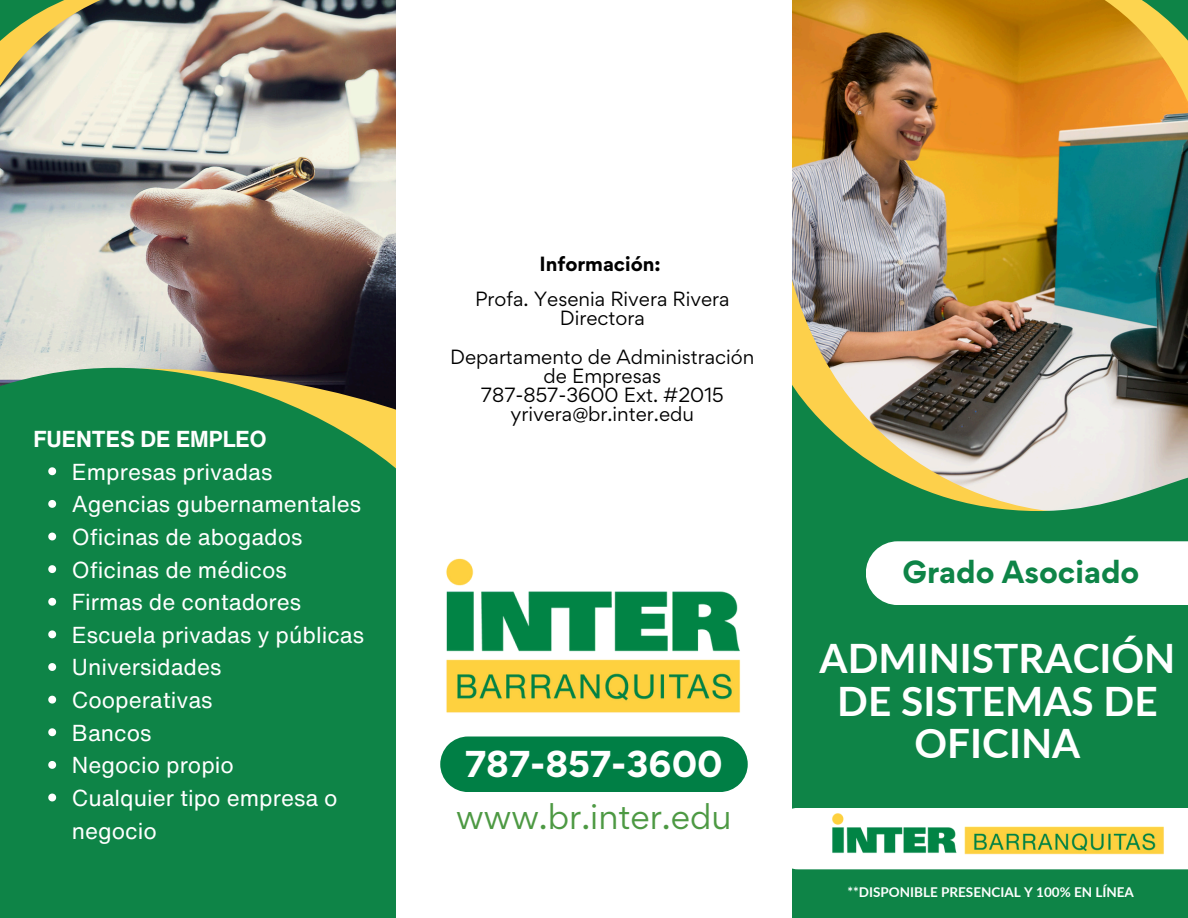
<style>
.page{position:relative;width:1188px;height:918px;background:#0e8447}
.page>*{position:absolute;margin:0;border:0;box-sizing:border-box;transform-origin:0 0}
.t1{font:700 40.5px/42.8px "Lato";color:#fff;text-align:center}
.t2{font:700 33.3px "Gordita";color:#fff}
.t3{font:31.8px "Gordita";color:#4d9943}
.t4{font:700 28.5px "Gordita";color:#0e8447}
.t5{font:22.5px/32.7px "Helvetica Now Text";color:#fff}
.t6{font:700 22.5px "Helvetica Now Text";color:#fff}
.t7{font:18.3px/19.2px "Gordita";color:#000;text-align:center}
.t8{font:700 18.3px "Gordita";color:#000}
.t9{font:700 13.5px "Lato";color:#fff}
</style>
<div class="page">
<img style="left:792px;top:0;width:396px;height:385px">
<img style="left:0;top:0;width:396px;height:349px">
<img style="left:792px;top:280px;width:265px;height:105px">
<svg style="left:792px;top:385px;width:396px;height:126px"></svg>
<svg style="left:0;top:349px;width:396px;height:127px"></svg>
<div style="left:396px;top:0;width:396px;height:918px;background:#fff"></div>
<svg style="left:994px;top:0;width:194px;height:144px;background:#d19128"></svg>
<svg style="left:0;top:0;width:174px;height:165px;background:#c5c8b4"></svg>
<div style="left:866px;top:541px;width:322px;height:64px;background:#fff"></div>
<img style="left:446px;top:558px;width:295px;height:179px">
<div style="left:440px;top:737px;width:308px;height:55px;background:#007f45"></div>
<div style="left:792px;top:808px;width:396px;height:61px;background:#fff"></div>
<img style="left:825px;top:808px;width:345px;height:55px">
<svg style="left:48px;top:467px;width:8px;height:8px"></svg>
<svg style="left:48px;top:500px;width:8px;height:8px"></svg>
<svg style="left:48px;top:533px;width:8px;height:7px"></svg>
<svg style="left:48px;top:565px;width:8px;height:8px"></svg>
<svg style="left:48px;top:598px;width:8px;height:8px"></svg>
<svg style="left:48px;top:630px;width:8px;height:8px"></svg>
<svg style="left:48px;top:663px;width:8px;height:8px"></svg>
<svg style="left:48px;top:696px;width:8px;height:8px"></svg>
<svg style="left:48px;top:728px;width:8px;height:8px"></svg>
<svg style="left:48px;top:761px;width:8px;height:8px"></svg>
<svg style="left:48px;top:794px;width:8px;height:7px"></svg>
<p class="t6" style="left:34px;top:422px;width:234px">FUENTES DE EMPLEO</p>
<p class="t5" style="left:72px;top:455px;width:202px">Empresas privadas</p>
<h2 class="t5" style="left:72px;top:488px;width:291px">Agencias gubernamentales</h2>
<p class="t5" style="left:72px;top:520px;width:232px">Oficinas de abogados</p>
<p class="t5" style="left:72px;top:553px;width:217px">Oficinas de médicos</p>
<p class="t5" style="left:72px;top:585px;width:231px">Firmas de contadores</p>
<h5 class="t5" style="left:72px;top:618px;width:294px">Escuela privadas y públicas</h5>
<p class="t5" style="left:72px;top:651px;width:151px">Universidades</p>
<p class="t5" style="left:72px;top:683px;width:142px">Cooperativas</p>
<p class="t5" style="left:72px;top:716px;width:81px">Bancos</p>
<p class="t5" style="left:72px;top:749px;width:164px">Negocio propio</p>
<p class="t5" style="left:72px;top:781px;width:267px">Cualquier tipo empresa o negocio</p>
<h4 class="t8" style="left:539px;top:251px;width:123px">Información:</h4>
<p class="t7" style="left:475px;top:289px;width:256px">Profa. Yesenia Rivera Rivera</p>
<p class="t7" style="left:560px;top:308px;width:86px">Directora</p>
<p class="t7" style="left:450px;top:347px;width:306px">Departamento de Administración de Empresas</p>
<p class="t7" style="left:481px;top:385px;width:244px">787-857-3600 Ext. #2015</p>
<h6 class="t7" style="left:511px;top:404px;width:185px">yrivera@br.inter.edu</h6>
<p class="t2" style="left:465px;top:742px;width:259px">787-857-3600</p>
<p class="t3" style="left:456px;top:795px;width:277px">www.br.inter.edu</p>
<p class="t4" style="left:903px;top:552px;width:238px">Grado Asociado</p>
<p class="t1" style="left:820px;top:636px;width:357px">ADMINISTRACIÓN<br>DE SISTEMAS DE<br>OFICINA</p>
<p class="t9" style="left:847px;top:884px;width:288px">**DISPONIBLE PRESENCIAL Y 100% EN LÍNEA</p>
</div>
